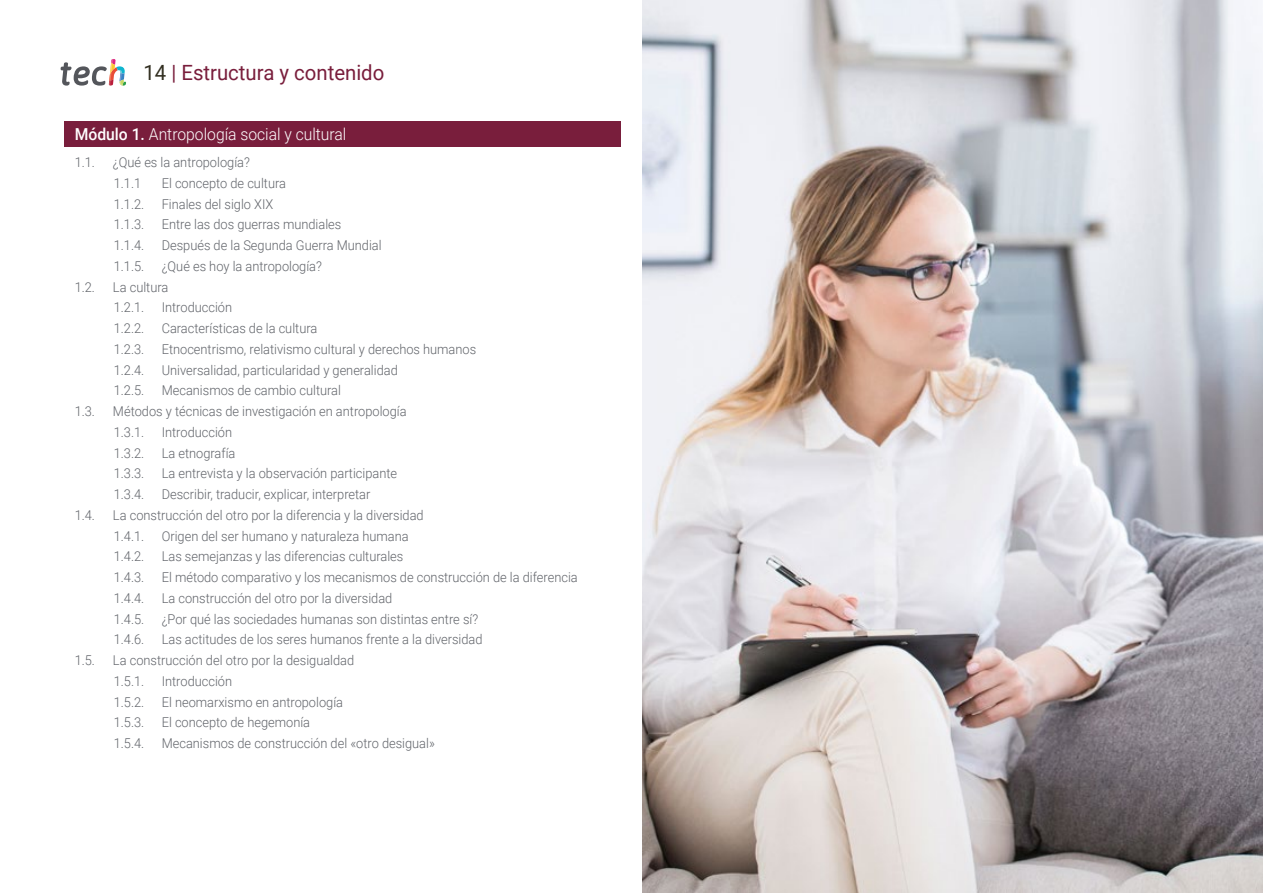
<style>
.page{position:relative;width:1263px;height:893px;background:#fff}
.page>*{position:absolute;margin:0;border:0;box-sizing:border-box;transform-origin:0 0}
.t1{font:21px "Roboto";color:#791e3c}
.t2{font:300 16.5px "Roboto";color:#fff;scale:.95 1}
.t3{font:300 13.5px/20.7px "Roboto";color:#61646a;scale:.95 1}
.s1{color:#312e20}
.s2{font-weight:500}
</style>
<div class="page">
<svg style="left:61px;top:59px;width:65px;height:27px"></svg>
<img style="left:642px;top:0;width:621px;height:893px">
<div style="left:64px;top:121px;width:556px;height:25px;background:#791e3c"></div>
<h1 class="t1" style="left:144px;top:57px;width:242px"><span class="s1">14</span> | Estructura y contenido</h1>
<p class="t2" style="left:75px;top:123px;width:287px"><span class="s2">Módulo 1.</span> Antropología social y cultural</p>
<p class="t3" style="left:75px;top:151px;width:23px">1.1.</p>
<p class="t3" style="left:113px;top:151px;width:146px">¿Qué es la antropología?<br>1.1.1</p>
<p class="t3" style="left:162px;top:172px;width:132px">El concepto de cultura</p>
<p class="t3" style="left:114px;top:193px;width:34px">1.1.2.</p>
<p class="t3" style="left:162px;top:193px;width:119px">Finales del siglo XIX</p>
<p class="t3" style="left:114px;top:214px;width:34px">1.1.3.</p>
<p class="t3" style="left:162px;top:214px;width:191px">Entre las dos guerras mundiales</p>
<p class="t3" style="left:114px;top:234px;width:34px">1.1.4.</p>
<p class="t3" style="left:162px;top:234px;width:233px">Después de la Segunda Guerra Mundial</p>
<p class="t3" style="left:114px;top:255px;width:34px">1.1.5.</p>
<p class="t3" style="left:162px;top:255px;width:170px">¿Qué es hoy la antropología?</p>
<p class="t3" style="left:75px;top:276px;width:23px">1.2.</p>
<p class="t3" style="left:113px;top:276px;width:60px">La cultura<br>1.2.1.</p>
<p class="t3" style="left:162px;top:297px;width:76px">Introducción</p>
<p class="t3" style="left:114px;top:317px;width:34px">1.2.2.</p>
<p class="t3" style="left:162px;top:317px;width:165px">Características de la cultura</p>
<p class="t3" style="left:114px;top:338px;width:34px">1.2.3.</p>
<p class="t3" style="left:162px;top:338px;width:333px">Etnocentrismo, relativismo cultural y derechos humanos</p>
<p class="t3" style="left:114px;top:359px;width:34px">1.2.4.</p>
<p class="t3" style="left:162px;top:359px;width:250px">Universalidad, particularidad y generalidad</p>
<p class="t3" style="left:114px;top:380px;width:34px">1.2.5.</p>
<p class="t3" style="left:162px;top:380px;width:190px">Mecanismos de cambio cultural</p>
<p class="t3" style="left:75px;top:400px;width:23px">1.3.</p>
<p class="t3" style="left:113px;top:400px;width:311px">Métodos y técnicas de investigación en antropología<br>1.3.1.</p>
<p class="t3" style="left:162px;top:421px;width:76px">Introducción</p>
<p class="t3" style="left:114px;top:442px;width:34px">1.3.2.</p>
<p class="t3" style="left:162px;top:442px;width:79px">La etnografía</p>
<p class="t3" style="left:114px;top:463px;width:34px">1.3.3.</p>
<p class="t3" style="left:162px;top:463px;width:249px">La entrevista y la observación participante</p>
<p class="t3" style="left:114px;top:483px;width:34px">1.3.4.</p>
<p class="t3" style="left:162px;top:483px;width:221px">Describir, traducir, explicar, interpretar</p>
<p class="t3" style="left:75px;top:504px;width:23px">1.4.</p>
<p class="t3" style="left:113px;top:504px;width:329px">La construcción del otro por la diferencia y la diversidad<br>1.4.1.</p>
<p class="t3" style="left:162px;top:525px;width:261px">Origen del ser humano y naturaleza humana</p>
<p class="t3" style="left:114px;top:546px;width:34px">1.4.2.</p>
<p class="t3" style="left:162px;top:546px;width:256px">Las semejanzas y las diferencias culturales</p>
<p class="t3" style="left:114px;top:566px;width:34px">1.4.3.</p>
<p class="t3" style="left:162px;top:566px;width:439px">El método comparativo y los mecanismos de construcción de la diferencia</p>
<p class="t3" style="left:114px;top:587px;width:34px">1.4.4.</p>
<p class="t3" style="left:162px;top:587px;width:244px">La construcción del otro por la diversidad</p>
<p class="t3" style="left:114px;top:608px;width:34px">1.4.5.</p>
<p class="t3" style="left:162px;top:608px;width:335px">¿Por qué las sociedades humanas son distintas entre sí?</p>
<p class="t3" style="left:114px;top:629px;width:34px">1.4.6.</p>
<p class="t3" style="left:162px;top:629px;width:339px">Las actitudes de los seres humanos frente a la diversidad</p>
<p class="t3" style="left:75px;top:649px;width:23px">1.5.</p>
<p class="t3" style="left:113px;top:649px;width:255px">La construcción del otro por la desigualdad<br>1.5.1.</p>
<p class="t3" style="left:162px;top:670px;width:76px">Introducción</p>
<p class="t3" style="left:114px;top:691px;width:34px">1.5.2.</p>
<p class="t3" style="left:162px;top:691px;width:192px">El neomarxismo en antropología</p>
<p class="t3" style="left:114px;top:712px;width:34px">1.5.3.</p>
<p class="t3" style="left:162px;top:712px;width:158px">El concepto de hegemonía</p>
<p class="t3" style="left:114px;top:732px;width:34px">1.5.4.</p>
<p class="t3" style="left:162px;top:732px;width:289px">Mecanismos de construcción del «otro desigual»</p>
</div>
